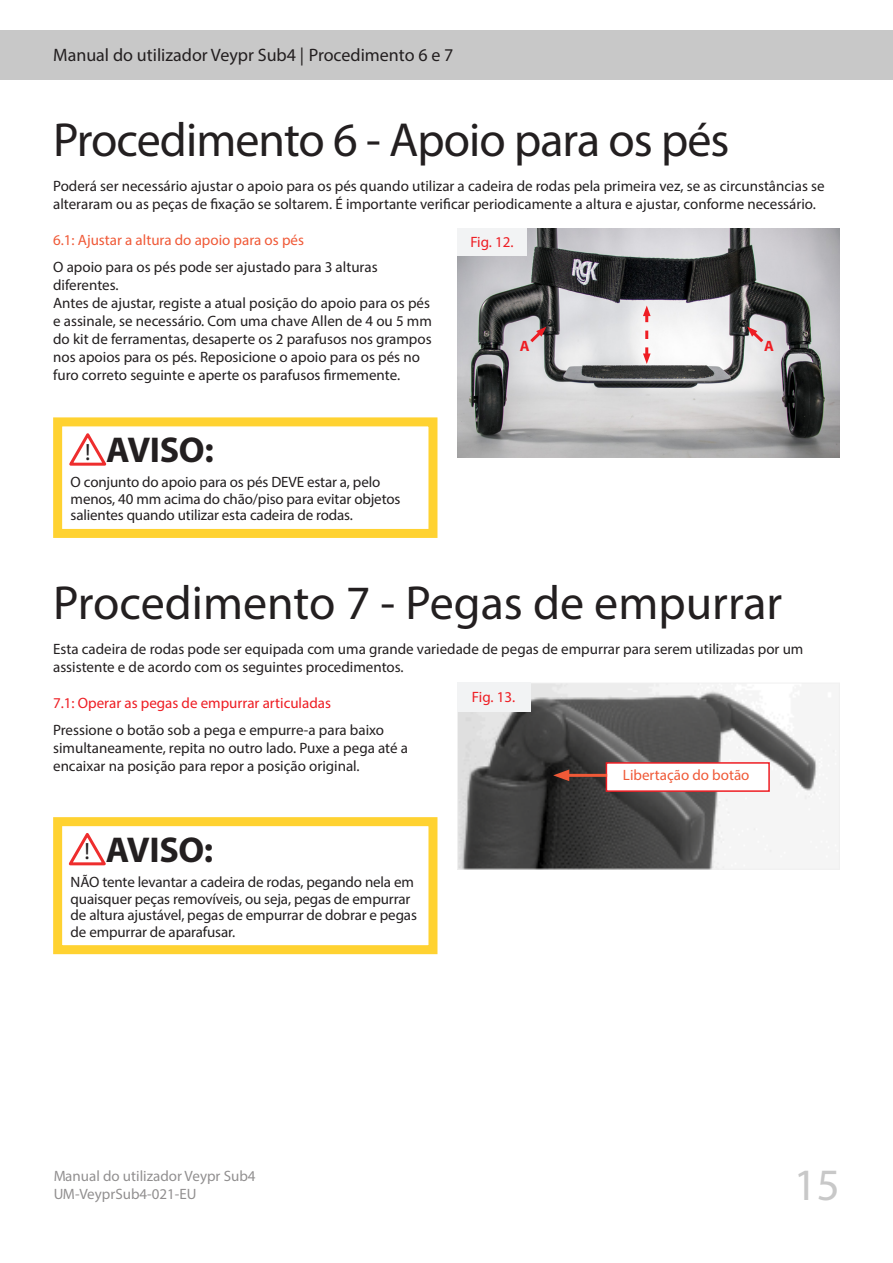
<style>
.page{position:relative;width:893px;height:1263px;background:#fff}
.page>*{position:absolute;margin:0;border:0;box-sizing:border-box;transform-origin:0 0}
.Heading_1{font:48px "Myriad Pro";color:#231f20}
.Heading_1-2{font:48px "Myriad Pro";letter-spacing:-.02em;color:#231f20}
.t1{font:45px "Myriad Pro";color:#c8c8c8}
.Box_Heading{font:700 36px "Myriad Pro";letter-spacing:-.01em;color:#231f20}
.t2{font:23.55px "Myriad Pro";color:#231f20}
.t3{font:18px "Myriad Pro";color:#231f20}
.Box_Text_10_11{font:15px/18px "Myriad Pro";color:#231f20}
.Internal_Heading_-_R{font:15px "Myriad Pro";color:#f05937}
.Internal_Heading_-_R-2{font:15px "Myriad Pro";color:#ee1d23}
.Image_no{font:15px "Myriad Pro";color:#ee1d23}
.Table_Text_10_12_RED{font:700 15px "Myriad Pro";color:#ee1d23}
</style>
<div class="page">
<div style="left:0;top:31px;width:893px;height:49px;background:#c8c8c8"></div>
<div style="left:53px;top:417px;width:384px;height:121px;border:9px solid #ffd231"></div>
<svg style="left:69px;top:433px;width:38px;height:33px"></svg>
<div style="left:53px;top:817px;width:384px;height:137px;border:9px solid #ffd231"></div>
<svg style="left:68px;top:833px;width:38px;height:33px"></svg>
<img style="left:457px;top:228px;width:383px;height:230px">
<div style="left:457px;top:228px;width:70px;height:28px;background:#f2f3f4"></div>
<img style="left:459px;top:685px;width:376px;height:182px">
<div style="left:457px;top:683px;width:383px;height:186px;border:1px solid #f0f0f0"></div>
<div style="left:606px;top:762px;width:164px;height:30px;background:#fff;border:2px solid #ee1d23"></div>
<hr style="left:564px;top:774px;width:43px;height:3px;background:#f05937">
<svg style="left:553px;top:769px;width:16px;height:12px"></svg>
<div style="left:457px;top:683px;width:73px;height:29px;background:#f2f3f4"></div>
<svg style="left:747px;top:327px;width:19px;height:18px"></svg>
<svg style="left:527px;top:327px;width:19px;height:18px"></svg>
<svg style="left:643px;top:306px;width:8px;height:58px"></svg>
<p class="t3" style="left:53px;top:44px;width:402px">Manual do utilizador Veypr Sub4 | Procedimento 6 e 7</p>
<p class="Heading_1-2" style="left:53px;top:111px;width:678px">Procedimento 6 - Apoio para os pés</p>
<p class="Box_Text_10_11" style="left:53px;top:177px;width:773px">Poderá ser necessário ajustar o apoio para os pés quando utilizar a cadeira de rodas pela primeira vez, se as circunstâncias se alteraram ou as peças de fixação se soltarem. É importante verificar periodicamente a altura e ajustar, conforme necessário.</p>
<p class="Internal_Heading_-_R" style="left:53px;top:231px;width:252px">6.1: Ajustar a altura do apoio para os pés</p>
<p class="Box_Text_10_11" style="left:53px;top:258px;width:326px">O apoio para os pés pode ser ajustado para 3 alturas diferentes.</p>
<p class="Box_Text_10_11" style="left:53px;top:294px;width:380px">Antes de ajustar, registe a atual posição do apoio para os pés e assinale, se necessário. Com uma chave Allen de 4 ou 5 mm do kit de ferramentas, desaperte os 2 parafusos nos grampos nos apoios para os pés. Reposicione o apoio para os pés no furo correto seguinte e aperte os parafusos firmemente.</p>
<p class="Image_no" style="left:470px;top:233px;width:45px">Fig. 12.</p>
<p class="Table_Text_10_12_RED" style="left:520px;top:336px;width:11px">A</p>
<p class="Table_Text_10_12_RED" style="left:764px;top:336px;width:11px">A</p>
<p class="Box_Heading" style="left:106px;top:426px;width:109px">AVISO:</p>
<p class="Box_Text_10_11" style="left:71px;top:474px;width:331px;line-height:16.5px">O conjunto do apoio para os pés DEVE estar a, pelo menos, 40 mm acima do chão/piso para evitar objetos salientes quando utilizar esta cadeira de rodas.</p>
<h3 class="t2" style="left:85px;top:437px;width:7px">!</h3>
<p class="Heading_1" style="left:53px;top:573px;width:731px">Procedimento 7 - Pegas de empurrar</p>
<p class="Box_Text_10_11" style="left:53px;top:639px;width:752px">Esta cadeira de rodas pode ser equipada com uma grande variedade de pegas de empurrar para serem utilizadas por um assistente e de acordo com os seguintes procedimentos.</p>
<p class="Internal_Heading_-_R-2" style="left:53px;top:693px;width:279px">7.1: Operar as pegas de empurrar articuladas</p>
<p class="Box_Text_10_11" style="left:53px;top:720px;width:356px">Pressione o botão sob a pega e empurre-a para baixo simultaneamente, repita no outro lado. Puxe a pega até a encaixar na posição para repor a posição original.</p>
<p class="Image_no" style="left:472px;top:688px;width:45px">Fig. 13.</p>
<p class="Internal_Heading_-_R" style="left:623px;top:766px;width:128px">Libertação do botão</p>
<p class="Box_Heading" style="left:106px;top:826px;width:109px">AVISO:</p>
<p class="Box_Text_10_11" style="left:71px;top:874px;width:348px;line-height:16.5px">NÃO tente levantar a cadeira de rodas, pegando nela em quaisquer peças removíveis, ou seja, pegas de empurrar de altura ajustável, pegas de empurrar de dobrar e pegas de empurrar de aparafusar.</p>
<h3 class="t2" style="left:85px;top:837px;width:7px">!</h3>
<p class="Box_Text_10_11" style="left:53px;top:1167px;width:204px">Manual do utilizador Veypr Sub4<br>UM-VeyprSub4-021-EU</p>
<h2 class="t1" style="left:794px;top:1157px;width:48px">15</h2>
</div>
